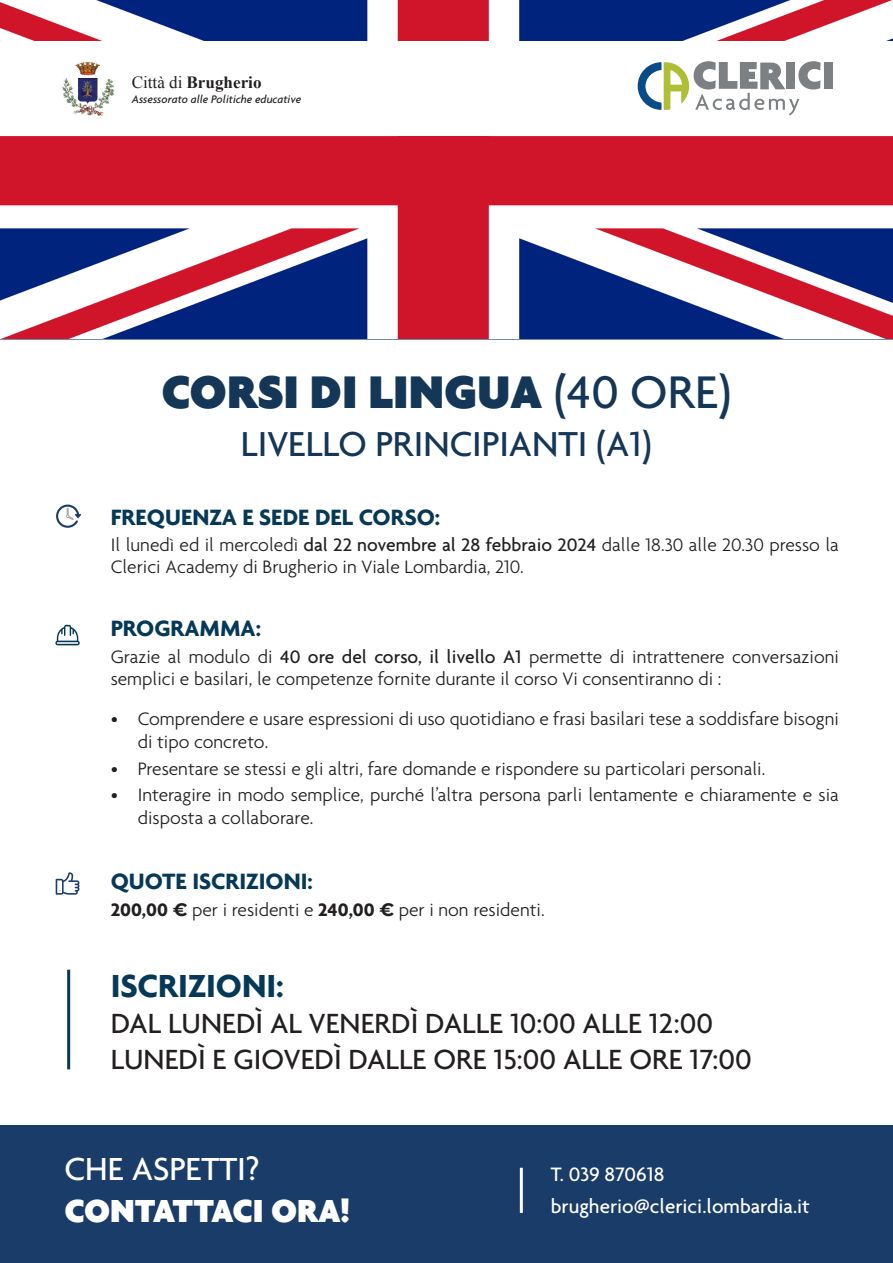
<style>
.page{position:relative;width:893px;height:1263px;background:#fff}
.page>*{position:absolute;margin:0;border:0;box-sizing:border-box;transform-origin:0 0}
.t1{font:900 49.5px "Agenda";color:#153757}
.t2{font:500 37.5px "Agenda";color:#153757}
.t3{font:900 34.5px "Agenda";color:#fff}
.t4{font:500 34.5px "Agenda";color:#fff}
.t5{font:700 34.5px "Agenda";color:#063857}
.t6{font:500 30px "Agenda";color:#231f20}
.t7{font:700 24px "Agenda";color:#063857}
.t8{font:500 21px "Agenda";color:#fff}
.t9{font:300 19.5px/22.5px "Agenda";color:#231f20}
.t10{font:700 17.1px "Times New Roman";color:#231f20}
.t11{font:italic 500 11.85px "Agenda";color:#231f20}
.s1{font-weight:400}
.s2{font-weight:500}
.s3{font-weight:700}
.s4{font-family:"Montserrat";font-weight:700;font-size:18px}
</style>
<div class="page">
<div style="left:0;top:1126px;width:893px;height:137px;background:#193c68"></div>
<svg style="left:56px;top:504px;width:25px;height:24px"></svg>
<svg style="left:56px;top:872px;width:23px;height:23px"></svg>
<svg style="left:55px;top:625px;width:25px;height:20px"></svg>
<img style="left:0;top:0;width:893px;height:339px">
<div style="left:0;top:41px;width:893px;height:95px;background:#fff"></div>
<div style="left:520px;top:1168px;width:3px;height:45px;border:2px solid #fff"></div>
<div style="left:67px;top:970px;width:3px;height:99px;border:2px solid #063857"></div>
<div style="left:824px;top:62px;width:9px;height:27px;background:#7d8082"></div>
<svg style="left:638px;top:62px;width:182px;height:53px"></svg>
<img style="left:62px;top:62px;width:52px;height:53px">
<p class="t10" style="left:132px;top:71px;width:131px"><span class="s1">Città di</span> Brugherio</p>
<p class="t11" style="left:132px;top:92px;width:171px">Assessorato alle Politiche educative</p>
<p class="t1" style="left:161px;top:362px;width:572px">CORSI DI LINGUA <span class="s2">(40 ORE)</span></p>
<p class="t2" style="left:241px;top:421px;width:413px">LIVELLO PRINCIPIANTI (A1)</p>
<p class="t7" style="left:111px;top:502px;width:331px">FREQUENZA E SEDE DEL CORSO:</p>
<p class="t9" style="left:111px;top:533px;width:730px">Il lunedì ed il mercoledì <span class="s2">dal 22 novembre al 28 febbraio 2024</span> dalle 18.30 alle 20.30 presso la<br>Clerici Academy di Brugherio in Viale Lombardia, 210.</p>
<p class="t7" style="left:111px;top:613px;width:152px">PROGRAMMA:</p>
<p class="t9" style="left:111px;top:645px;width:730px">Grazie al modulo di <span class="s2">40 ore del corso, il livello A1</span> permette di intrattenere conversazioni semplici e basilari, le competenze fornite durante il corso Vi consentiranno di :</p>
<p class="t9" style="left:138px;top:707px;width:703px;text-indent:-27px">• Comprendere e usare espressioni di uso quotidiano e frasi basilari tese a soddisfare bisogni di tipo concreto.</p>
<p class="t9" style="left:111px;top:757px;width:656px">• Presentare se stessi e gli altri, fare domande e rispondere su particolari personali.</p>
<p class="t9" style="left:138px;top:783px;width:703px;text-indent:-27px">• Interagire in modo semplice, purché l’altra persona parli lentamente e chiaramente e sia disposta a collaborare.</p>
<p class="t7" style="left:111px;top:867px;width:204px">QUOTE ISCRIZIONI:</p>
<p class="t9" style="left:111px;top:899px;width:435px"><span class="s3">200,00</span> <span class="s4">€</span> per i residenti e <span class="s3">240,00</span> <span class="s4">€</span> per i non residenti.</p>
<p class="t5" style="left:111px;top:965px;width:175px">ISCRIZIONI:</p>
<p class="t6" style="left:111px;top:1005px;width:604px">DAL LUNEDÌ AL VENERDÌ DALLE 10:00 ALLE 12:00</p>
<p class="t6" style="left:111px;top:1041px;width:642px">LUNEDÌ E GIOVEDÌ DALLE ORE 15:00 ALLE ORE 17:00</p>
<p class="t4" style="left:64px;top:1147px;width:197px">CHE ASPETTI?</p>
<p class="t3" style="left:64px;top:1190px;width:287px">CONTATTACI ORA!</p>
<p class="t8" style="left:551px;top:1162px;width:115px">T. 039 870618</p>
<p class="t8" style="left:551px;top:1193px;width:260px">brugherio@clerici.lombardia.it</p>
</div>
